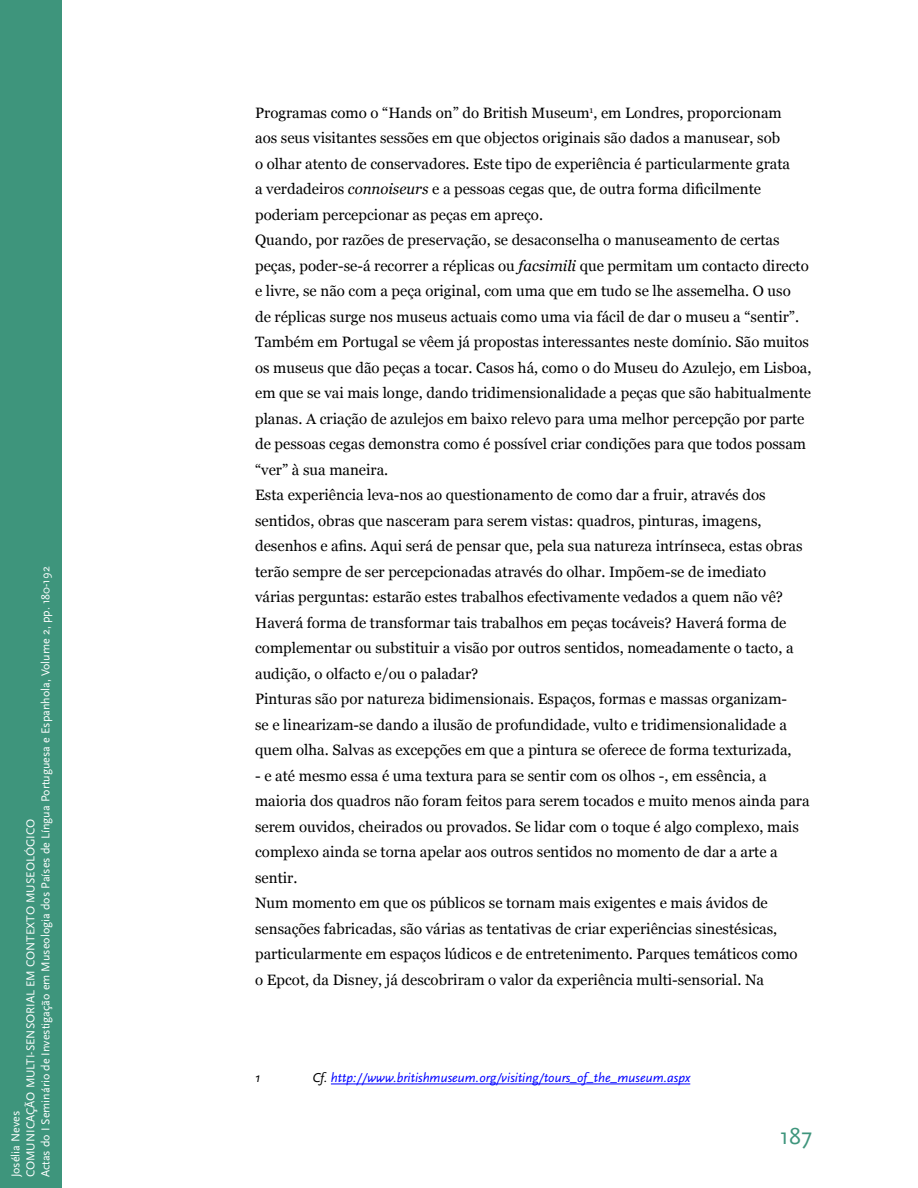
<style>
.page{position:relative;width:918px;height:1188px;background:#fff}
.page>*{position:absolute;margin:0;border:0;box-sizing:border-box;transform-origin:0 0}
.t1{font:24px "Scala Sans Pro";color:#3e957c}
.t2{font:15px/25.5px "Georgia";color:#000}
.t3{font:italic 13.5px "Scala Sans Pro";color:#00f}
.t4{font:italic 13.5px "Scala Sans Pro";color:#000}
.t5{font:12px/15px "Scala Sans Pro";color:#fff}
.s1{font-style:italic}
.s2{color:#000}
</style>
<div class="page">
<div style="left:0;top:0;width:62px;height:1188px;background:#3e957c"></div>
<hr style="left:331px;top:1084px;width:359px;height:1px;background:#00f">
<p class="t5" style="left:9px;top:1177px;width:613px;rotate:-90deg">Josélia Neves<br>COMUNICAÇÃO MULTI-SENSORIAL EM CONTEXTO MUSEOLÓGICO<br>Actas do I Seminário de Investigação em Museologia dos Países de Língua Portuguesa e Espanhola, Volume 2, pp. 180-192</p>
<p class="t2" style="left:255px;top:101px;width:558px">Programas como o “Hands on” do British Museum<sup>1</sup>, em Londres, proporcionam<br>aos seus visitantes sessões em que objectos originais são dados a manusear, sob<br>o olhar atento de conservadores. Este tipo de experiência é particularmente grata<br>a verdadeiros <span class="s1">connoiseurs</span> e a pessoas cegas que, de outra forma dificilmente poderiam percepcionar as peças em apreço.<br>Quando, por razões de preservação, se desaconselha o manuseamento de certas peças, poder-se-á recorrer a réplicas ou <span class="s1">facsimili</span> que permitam um contacto directo e livre, se não com a peça original, com uma que em tudo se lhe assemelha. O uso<br>de réplicas surge nos museus actuais como uma via fácil de dar o museu a “sentir”.<br>Também em Portugal se vêem já propostas interessantes neste domínio. São muitos os museus que dão peças a tocar. Casos há, como o do Museu do Azulejo, em Lisboa, em que se vai mais longe, dando tridimensionalidade a peças que são habitualmente planas. A criação de azulejos em baixo relevo para uma melhor percepção por parte de pessoas cegas demonstra como é possível criar condições para que todos possam “ver” à sua maneira.<br>Esta experiência leva-nos ao questionamento de como dar a fruir, através dos sentidos, obras que nasceram para serem vistas: quadros, pinturas, imagens, desenhos e afins. Aqui será de pensar que, pela sua natureza intrínseca, estas obras terão sempre de ser percepcionadas através do olhar. Impõem-se de imediato<br>várias perguntas: estarão estes trabalhos efectivamente vedados a quem não vê?<br>Haverá forma de transformar tais trabalhos em peças tocáveis? Haverá forma de complementar ou substituir a visão por outros sentidos, nomeadamente o tacto, a audição, o olfacto e/ou o paladar?<br>Pinturas são por natureza bidimensionais. Espaços, formas e massas organizam-<br>se e linearizam-se dando a ilusão de profundidade, vulto e tridimensionalidade a quem olha. Salvas as excepções em que a pintura se oferece de forma texturizada,</p>
<p class="t2" style="left:255px;top:764px;width:556px">- e até mesmo essa é uma textura para se sentir com os olhos -, em essência, a maioria dos quadros não foram feitos para serem tocados e muito menos ainda para serem ouvidos, cheirados ou provados. Se lidar com o toque é algo complexo, mais complexo ainda se torna apelar aos outros sentidos no momento de dar a arte a sentir.<br>Num momento em que os públicos se tornam mais exigentes e mais ávidos de sensações fabricadas, são várias as tentativas de criar experiências sinestésicas, particularmente em espaços lúdicos e de entretenimento. Parques temáticos como<br>o Epcot, da Disney, já descobriram o valor da experiência multi-sensorial. Na</p>
<p class="t4" style="left:255px;top:1072px;width:6px">1</p>
<p class="t3" style="left:312px;top:1072px;width:379px"><span class="s2">Cf.</span> http://www.britishmuseum.org/visiting/tours_of_the_museum.aspx</p>
<h1 class="t1" style="left:780px;top:1124px;width:34px">187</h1>
</div>
